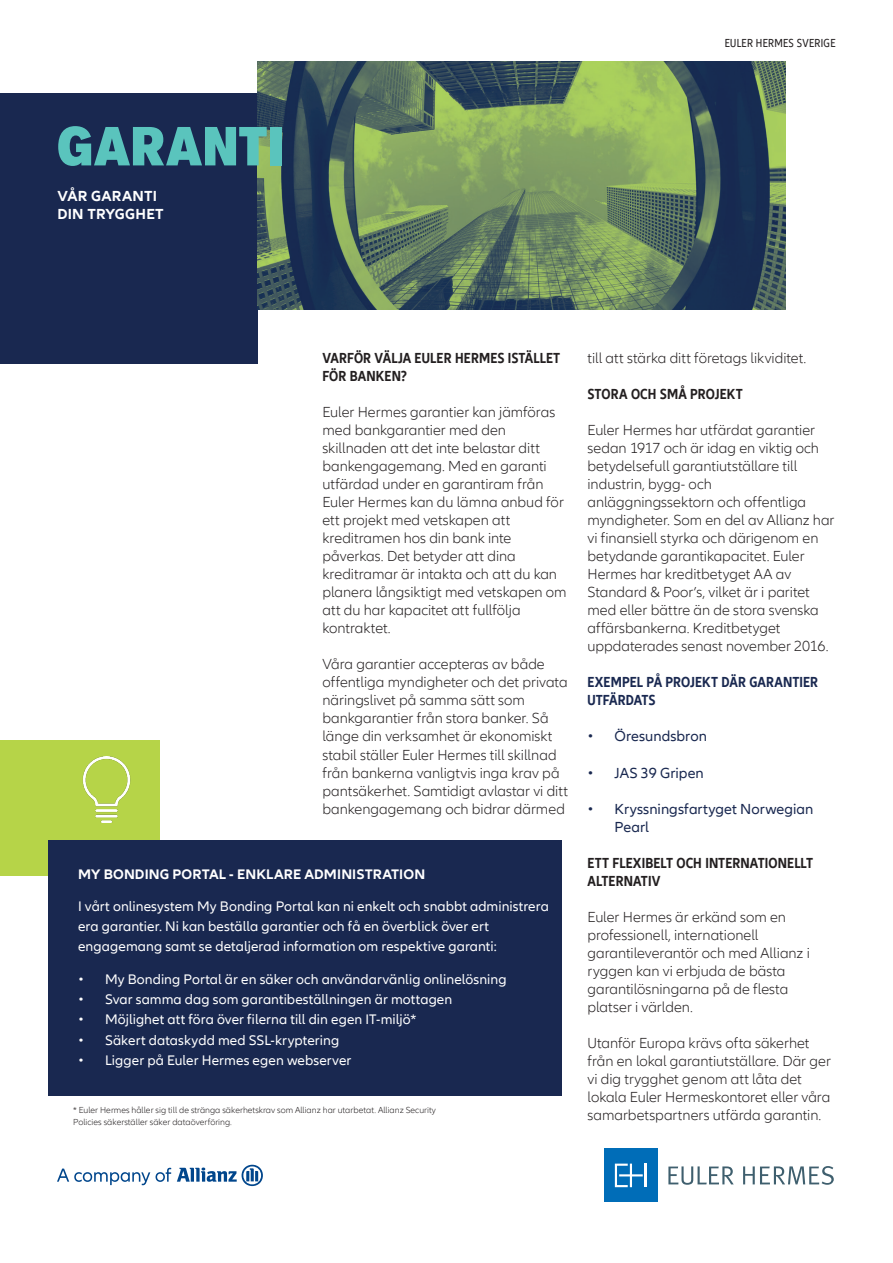
<style>
.page{position:relative;width:893px;height:1263px;background:#fff}
.page>*{position:absolute;margin:0;border:0;box-sizing:border-box;transform-origin:0 0}
.Headline_36pt{font:900 condensed 54px "Applied Sans Pro";color:#5ac4bd}
.Copy_Highlight{font:300 15px/18px "Allianz Neo";color:#231f20}
.Copy_Highlight-2{font:700 condensed 15px/18px "Allianz Neo";letter-spacing:.005em;color:#231f20}
.t1{font:15px/18px "Allianz Neo";letter-spacing:.005em;color:#192850}
.Copy_Highlight-3{font:700 condensed 15px/18px "Allianz Neo";letter-spacing:.005em;color:#192850}
.Intro_10pt{font:700 15px "Allianz Neo";letter-spacing:.02em;color:#fff}
.Subhead_11_14_ASR_DL{font:14.25px/19.8px "Allianz Neo";letter-spacing:.005em;color:#fff}
.Subhead_11_14_ASR_DL-2{font:700 14.25px "Allianz Neo";letter-spacing:.01em;color:#fff}
.RunningTitle{font:condensed 12px "Allianz Neo";letter-spacing:.025em;color:#231f20}
.address_6{font:300 9px/12px "Allianz Neo";color:#231f20}
</style>
<div class="page">
<div style="left:604px;top:1148px;width:54px;height:54px;background:#006db8"></div>
<hr style="left:645px;top:1163px;width:2px;height:24px;background:#fff">
<svg style="left:615px;top:1163px;width:28px;height:24px"></svg>
<svg style="left:668px;top:1166px;width:66px;height:19px"></svg>
<svg style="left:743px;top:1166px;width:91px;height:19px"></svg>
<svg style="left:177px;top:1165px;width:86px;height:21px"></svg>
<svg style="left:57px;top:1168px;width:114px;height:17px"></svg>
<div style="left:0;top:740px;width:160px;height:136px;background:#b6d448"></div>
<div style="left:0;top:93px;width:258px;height:270px;background:#192850"></div>
<img style="left:257px;top:62px;width:529px;height:247px">
<div style="left:49px;top:840px;width:513px;height:255px;background:#192850"></div>
<p class="Headline_36pt" style="left:57px;top:113px;width:228px">GARANTI</p>
<p class="Intro_10pt" style="left:57px;top:188px;width:101px">VÅR GARANTI</p>
<p class="Intro_10pt" style="left:57px;top:206px;width:108px">DIN TRYGGHET</p>
<p class="RunningTitle" style="left:725px;top:37px;width:112px">EULER HERMES SVERIGE</p>
<p class="Copy_Highlight-2" style="left:322px;top:350px;width:239px">VARFÖR VÄLJA EULER HERMES ISTÄLLET<br>FÖR BANKEN?</p>
<p class="Copy_Highlight" style="left:322px;top:404px;width:246px">Euler Hermes garantier kan jämföras med bankgarantier med den skillnaden att det inte belastar ditt bankengagemang. Med en garanti utfärdad under en garantiram från<br>Euler Hermes kan du lämna anbud för ett projekt med vetskapen att kreditramen hos din bank inte påverkas. Det betyder att dina kreditramar är intakta och att du kan planera långsiktigt med vetskapen om att du har kapacitet att fullfölja kontraktet.</p>
<p class="Copy_Highlight" style="left:322px;top:656px;width:247px">Våra garantier accepteras av både offentliga myndigheter och det privata näringslivet på samma sätt som bankgarantier från stora banker. Så länge din verksamhet är ekonomiskt stabil ställer Euler Hermes till skillnad från bankerna vanligtvis inga krav på pantsäkerhet. Samtidigt avlastar vi ditt bankengagemang och bidrar därmed</p>
<p class="Subhead_11_14_ASR_DL-2" style="left:78px;top:866px;width:349px">MY BONDING PORTAL - ENKLARE ADMINISTRATION</p>
<p class="Subhead_11_14_ASR_DL" style="left:78px;top:897px;width:472px">I vårt onlinesystem My Bonding Portal kan ni enkelt och snabbt administrera era garantier. Ni kan beställa garantier och få en överblick över ert engagemang samt se detaljerad information om respektive garanti:</p>
<p class="Subhead_11_14_ASR_DL" style="left:78px;top:969px;width:430px">• My Bonding Portal är en säker och användarvänlig onlinelösning</p>
<p class="Subhead_11_14_ASR_DL" style="left:78px;top:990px;width:376px">• Svar samma dag som garantibeställningen är mottagen</p>
<p class="Subhead_11_14_ASR_DL" style="left:78px;top:1010px;width:340px">• Möjlighet att föra över filerna till din egen IT-miljö*</p>
<p class="Subhead_11_14_ASR_DL" style="left:78px;top:1030px;width:263px">• Säkert dataskydd med SSL-kryptering</p>
<p class="Subhead_11_14_ASR_DL" style="left:78px;top:1050px;width:275px">• Ligger på Euler Hermes egen webserver</p>
<p class="address_6" style="left:73px;top:1104px;width:364px">* Euler Hermes håller sig till de stränga säkerhetskrav som Allianz har utarbetat. Allianz Security<br>Policies säkerställer säker dataöverföring.</p>
<p class="Copy_Highlight" style="left:587px;top:350px;width:220px">till att stärka ditt företags likviditet.</p>
<p class="Copy_Highlight-2" style="left:587px;top:386px;width:157px">STORA OCH SMÅ PROJEKT</p>
<p class="Copy_Highlight" style="left:587px;top:422px;width:249px">Euler Hermes har utfärdat garantier sedan 1917 och är idag en viktig och betydelsefull garantiutställare till industrin, bygg- och anläggningssektorn och offentliga myndigheter. Som en del av Allianz har vi finansiell styrka och därigenom en betydande garantikapacitet. Euler Hermes har kreditbetyget AA av Standard &amp; Poor’s, vilket är i paritet med eller bättre än de stora svenska affärsbankerna. Kreditbetyget uppdaterades senast november 2016.</p>
<p class="Copy_Highlight-3" style="left:587px;top:674px;width:232px">EXEMPEL PÅ PROJEKT DÄR GARANTIER<br>UTFÄRDATS</p>
<p class="t1" style="left:587px;top:728px;width:121px">• Öresundsbron</p>
<p class="t1" style="left:587px;top:764px;width:118px">• JAS 39 Gripen</p>
<p class="t1" style="left:614px;top:800px;width:200px;text-indent:-27px">• Kryssningsfartyget Norwegian<br>Pearl</p>
<p class="Copy_Highlight-2" style="left:587px;top:854px;width:227px">ETT FLEXIBELT OCH INTERNATIONELLT<br>ALTERNATIV</p>
<p class="Copy_Highlight" style="left:587px;top:908px;width:224px">Euler Hermes är erkänd som en professionell, internationell garantileverantör och med Allianz i ryggen kan vi erbjuda de bästa garantilösningarna på de flesta platser i världen.</p>
<p class="Copy_Highlight" style="left:587px;top:1034px;width:245px">Utanför Europa krävs ofta säkerhet från en lokal garantiutställare. Där ger vi dig trygghet genom att låta det lokala Euler Hermeskontoret eller våra samarbetspartners utfärda garantin.</p>
</div>
